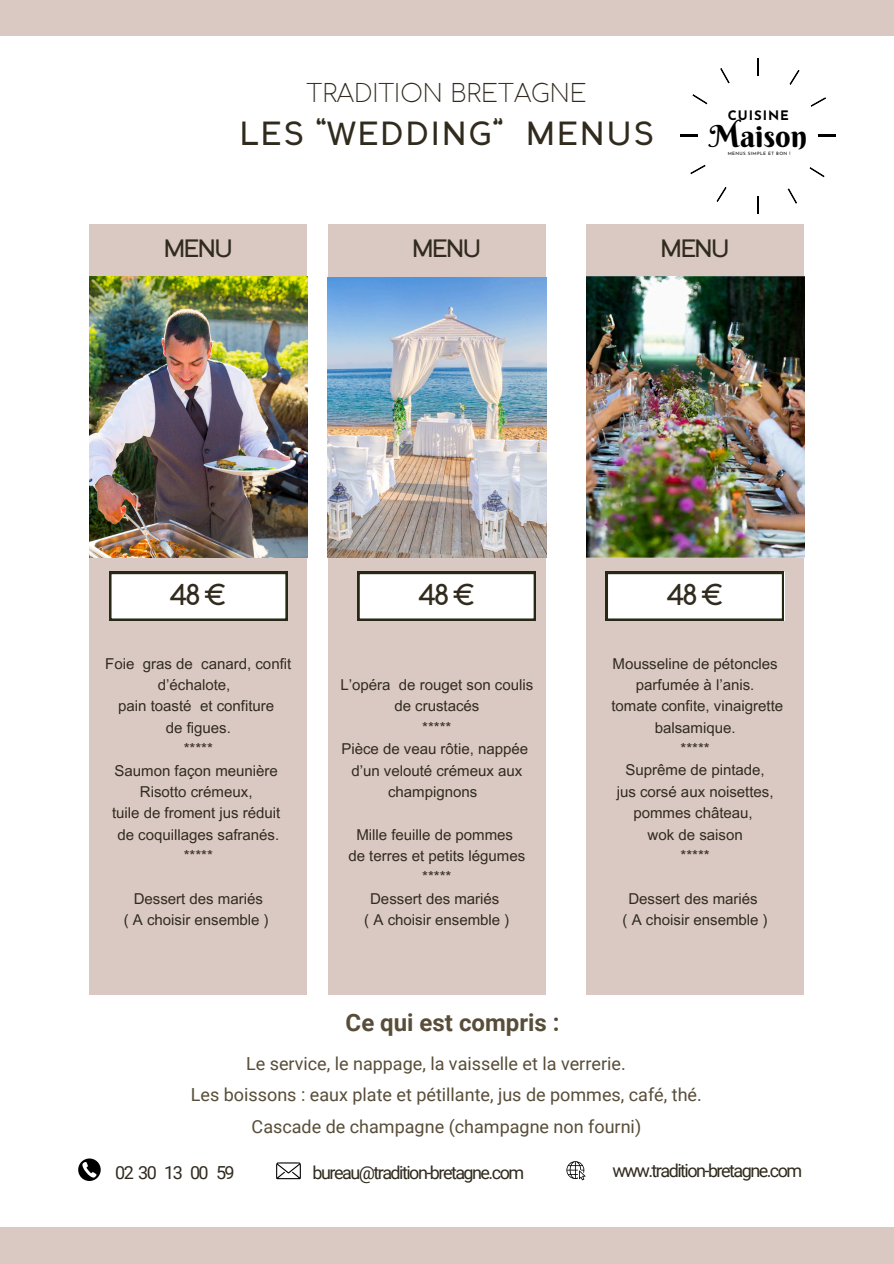
<style>
.page{position:relative;width:894px;height:1264px;background:#fff}
.page>*{position:absolute;margin:0;border:0;box-sizing:border-box;transform-origin:0 0}
.t1{font:30.3px "Berkshire Swash";color:#000}
.t2{font:500 30px "T Sqamus";letter-spacing:.06em;color:#312b1e}
.t3{font:500 27px "T Sqamus";color:#312b1e}
.t4{font:100 24.3px "T Sqamus";color:#312b1e}
.t5{font:700 24px "Roboto";color:#584d38}
.t6{font:500 22.5px "T Sqamus";letter-spacing:-.085em;color:#312b1e}
.t7{font:18px "Roboto";color:#584d38}
.t8{font:18px "Roboto";letter-spacing:-.085em;color:#312b1e}
.t9{font:15px/21.3px "Arial MT Pro";color:#312b1e;text-align:center}
.t10{font:700 13.05px "Josefin Sans";letter-spacing:.07em;color:#000}
.t11{font:4.5px "Josefin Sans";letter-spacing:.075em;color:#000}
</style>
<div class="page">
<div style="left:89px;top:224px;width:218px;height:770px;background:#dac9c2"></div>
<img style="left:89px;top:277px;width:219px;height:280px">
<div style="left:328px;top:224px;width:217px;height:770px;background:#dac9c2"></div>
<img style="left:328px;top:278px;width:218px;height:280px">
<div style="left:586px;top:224px;width:217px;height:770px;background:#dac9c2"></div>
<img style="left:586px;top:277px;width:218px;height:280px">
<svg style="left:109px;top:572px;width:178px;height:48px"></svg>
<svg style="left:357px;top:572px;width:178px;height:48px"></svg>
<svg style="left:605px;top:572px;width:178px;height:48px"></svg>
<div style="left:0;top:1227px;width:893px;height:36px;background:#dac9c2"></div>
<div style="left:0;top:0;width:893px;height:36px;background:#dac9c2"></div>
<svg style="left:78px;top:1158px;width:23px;height:22px"></svg>
<svg style="left:276px;top:1162px;width:25px;height:17px"></svg>
<svg style="left:566px;top:1161px;width:19px;height:19px"></svg>
<svg style="left:757px;top:196px;width:1px;height:18px"></svg>
<svg style="left:757px;top:58px;width:1px;height:18px"></svg>
<svg style="left:680px;top:135px;width:17px;height:2px"></svg>
<svg style="left:818px;top:135px;width:17px;height:2px"></svg>
<svg style="left:716px;top:187px;width:10px;height:15px"></svg>
<svg style="left:789px;top:70px;width:10px;height:15px"></svg>
<svg style="left:692px;top:94px;width:15px;height:11px"></svg>
<svg style="left:809px;top:167px;width:15px;height:11px"></svg>
<svg style="left:690px;top:164px;width:15px;height:10px"></svg>
<svg style="left:810px;top:97px;width:16px;height:10px"></svg>
<svg style="left:720px;top:68px;width:9px;height:16px"></svg>
<svg style="left:787px;top:188px;width:10px;height:16px"></svg>
<h5 class="t4" style="left:306px;top:81px;width:282px">TRADITION BRETAGNE</h5>
<p class="t2" style="left:239px;top:118px;width:416px">LES “WEDDING” MENUS</p>
<p class="t10" style="left:727px;top:110px;width:62px">CUISINE</p>
<p class="t11" style="left:727px;top:152px;width:64px">MENUS SIMPLE ET BON !</p>
<p class="t1" style="left:709px;top:117px;width:99px">Maison</p>
<p class="t6" style="left:163px;top:237px;width:71px">MENU</p>
<p class="t6" style="left:411px;top:237px;width:71px">MENU</p>
<p class="t6" style="left:660px;top:237px;width:71px">MENU</p>
<h4 class="t3" style="left:170px;top:581px;width:58px">48€</h4>
<p class="t3" style="left:418px;top:581px;width:58px">48€</p>
<p class="t3" style="left:666px;top:581px;width:58px">48€</p>
<p class="t9" style="left:105px;top:654px;width:187px">Foie gras de canard, confit d’échalote,</p>
<p class="t9" style="left:118px;top:697px;width:157px">pain toasté et confiture</p>
<p class="t9" style="left:166px;top:718px;width:67px">de figues.</p>
<p class="t9" style="left:184px;top:740px;width:31px">*****</p>
<p class="t9" style="left:114px;top:761px;width:165px">Saumon façon meunière</p>
<p class="t9" style="left:140px;top:782px;width:114px">Risotto crémeux,</p>
<p class="t9" style="left:112px;top:804px;width:170px">tuile de froment jus réduit</p>
<p class="t9" style="left:117px;top:825px;width:163px">de coquillages safranés.</p>
<p class="t9" style="left:184px;top:847px;width:31px">*****</p>
<h6 class="t9" style="left:134px;top:889px;width:131px">Dessert des mariés</h6>
<p class="t9" style="left:124px;top:911px;width:146px">( A choisir ensemble )</p>
<p class="t9" style="left:340px;top:676px;width:194px">L’opéra de rouget son coulis</p>
<p class="t9" style="left:394px;top:697px;width:87px">de crustacés</p>
<p class="t9" style="left:422px;top:718px;width:31px">*****</p>
<p class="t9" style="left:341px;top:740px;width:188px">Pièce de veau rôtie, nappée</p>
<p class="t9" style="left:351px;top:761px;width:172px">d’un velouté crémeux aux champignons</p>
<p class="t9" style="left:356px;top:825px;width:158px">Mille feuille de pommes</p>
<h5 class="t9" style="left:348px;top:847px;width:178px">de terres et petits légumes</h5>
<h4 class="t9" style="left:422px;top:868px;width:31px">*****</h4>
<p class="t9" style="left:370px;top:889px;width:131px">Dessert des mariés</p>
<p class="t9" style="left:364px;top:911px;width:146px">( A choisir ensemble )</p>
<h4 class="t5" style="left:345px;top:1008px;width:215px">Ce qui est compris :</h4>
<p class="t9" style="left:612px;top:654px;width:167px">Mousseline de pétoncles parfumée à l’anis.</p>
<p class="t9" style="left:611px;top:697px;width:173px">tomate confite, vinaigrette balsamique.</p>
<p class="t9" style="left:680px;top:740px;width:31px">*****</p>
<p class="t9" style="left:625px;top:761px;width:141px">Suprême de pintade,</p>
<p class="t9" style="left:616px;top:782px;width:158px">jus corsé aux noisettes, pommes château,</p>
<p class="t9" style="left:647px;top:825px;width:97px">wok de saison</p>
<p class="t9" style="left:680px;top:847px;width:31px">*****</p>
<p class="t9" style="left:628px;top:889px;width:131px">Dessert des mariés</p>
<h5 class="t9" style="left:622px;top:911px;width:146px">( A choisir ensemble )</h5>
<p class="t7" style="left:246px;top:1053px;width:381px">Le service, le nappage, la vaisselle et la verrerie.</p>
<p class="t7" style="left:191px;top:1084px;width:512px">Les boissons : eaux plate et pétillante, jus de pommes, café, thé.</p>
<p class="t7" style="left:251px;top:1116px;width:391px">Cascade de champagne (champagne non fourni)</p>
<p class="t8" style="left:115px;top:1161px;width:121px">02 30 13 00 59</p>
<h1 class="t8" style="left:312px;top:1161px;width:213px">bureau@tradition-bretagne.com</h1>
<h2 class="t8" style="left:612px;top:1159px;width:191px">www.tradition-bretagne.com</h2>
</div>
